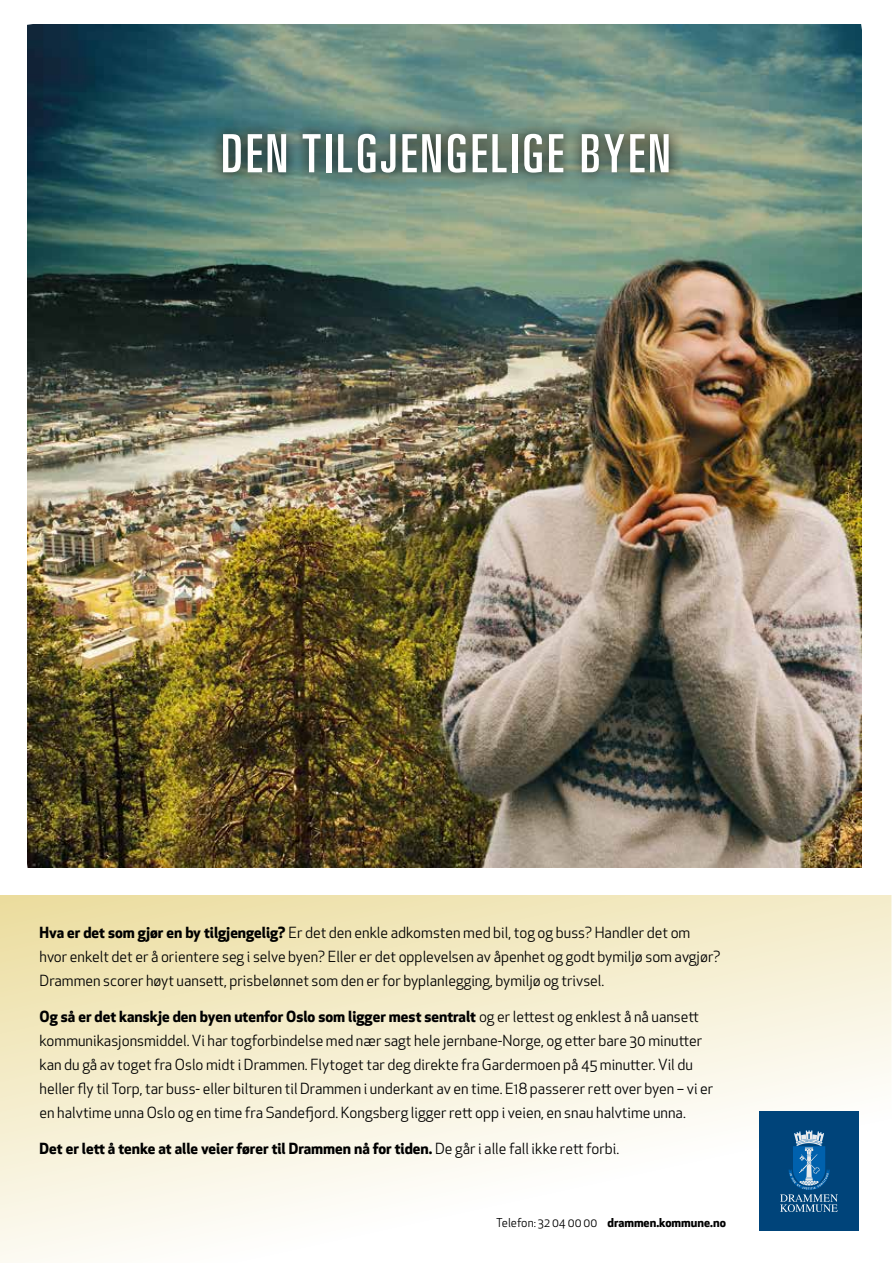
<style>
.page{position:relative;width:893px;height:1263px;background:#fff}
.page>*{position:absolute;margin:0;border:0;box-sizing:border-box;transform-origin:0 0}
.t1{font:ultra-condensed 52.8px "Univers LT Pro";letter-spacing:.06em;color:#fff}
.t2{font:15px/24px "Apex New";color:#000}
.t3{font:700 15px "Apex New";color:#000}
.t4{font:700 12px "Apex New";color:#000}
.s1{font-weight:700}
.s2{font-weight:400}
</style>
<div class="page">
<img style="left:0;top:24px;width:892px;height:1239px">
<h1 class="t1" style="left:221px;top:123px;width:451px">DEN TILGJENGELIGE BYEN</h1>
<p class="t2" style="left:40px;top:920px;width:682px"><span class="s1">Hva er det som gjør en by tilgjengelig?</span> Er det den enkle adkomsten med bil, tog og buss? Handler det om hvor enkelt det er å orientere seg i selve byen? Eller er det opplevelsen av åpenhet og godt bymiljø som avgjør?<br>Drammen scorer høyt uansett, prisbelønnet som den er for byplanlegging, bymiljø og trivsel.</p>
<p class="t2" style="left:40px;top:1004px;width:675px"><span class="s1">Og så er det kanskje den byen utenfor Oslo som ligger mest sentralt</span> og er lettest og enklest å nå uansett kommunikasjonsmiddel. Vi har togforbindelse med nær sagt hele jernbane-Norge, og etter bare 30 minutter kan du gå av toget fra Oslo midt i Drammen. Flytoget tar deg direkte fra Gardermoen på 45 minutter. Vil du heller fly til Torp, tar buss- eller bilturen til Drammen i underkant av en time. E18 passerer rett over byen – vi er en halvtime unna Oslo og en time fra Sandefjord. Kongsberg ligger rett opp i veien, en snau halvtime unna.</p>
<p class="t3" style="left:40px;top:1137px;width:581px">Det er lett å tenke at alle veier fører til Drammen nå for tiden. <span class="s2">De går i alle fall ikke rett forbi.</span></p>
<p class="t4" style="left:496px;top:1214px;width:231px"><span class="s2">Telefon: 32 04 00 00</span> drammen.kommune.no</p>
</div>
